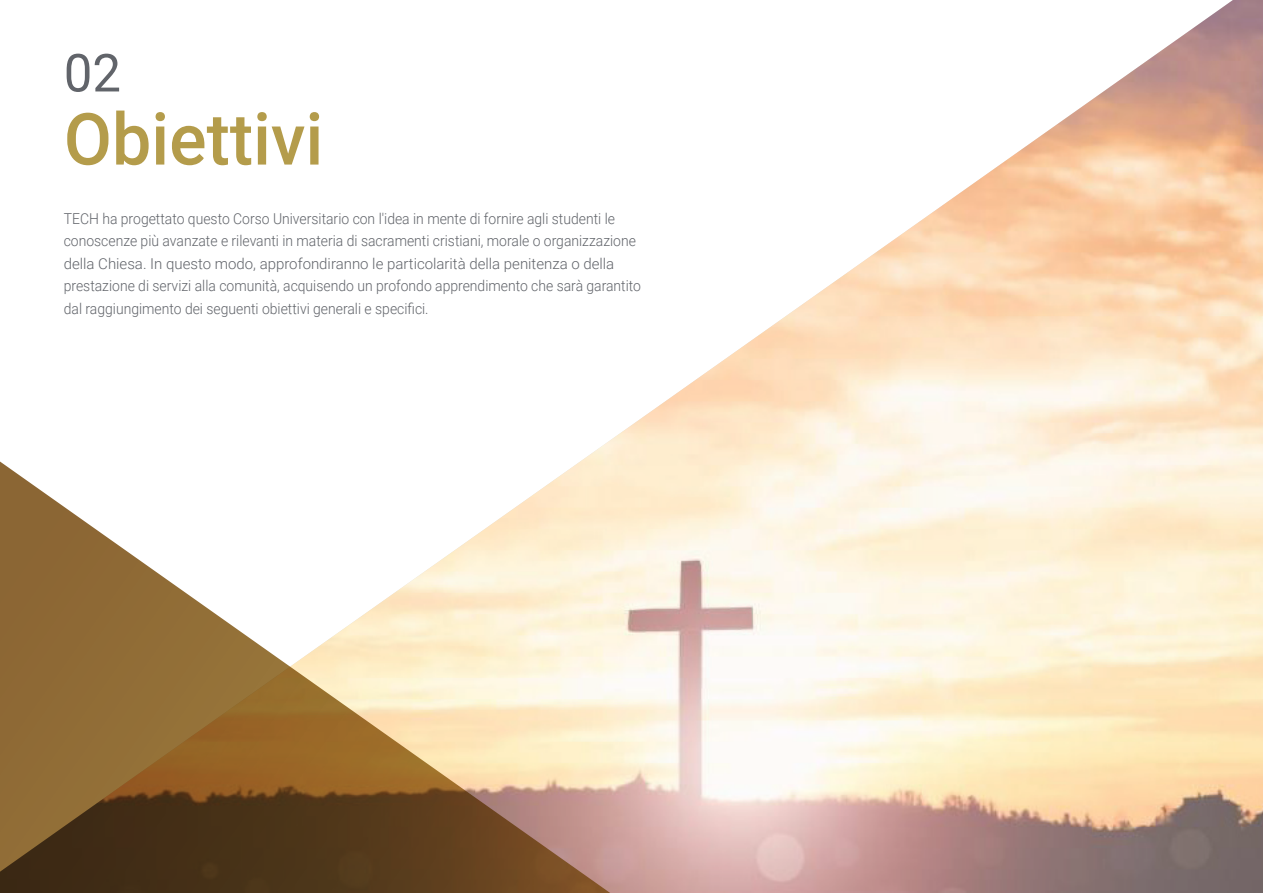
<style>
.page{position:relative;width:1263px;height:893px;background:#fff}
.page>*{position:absolute;margin:0;border:0;box-sizing:border-box;transform-origin:0 0}
.t1{font:500 72px "Roboto";color:#b49c4b}
.t2{font:52.5px "Roboto";color:#61646a}
.t3{font:300 15px/22.5px "Roboto";color:#61646a;scale:.93 1}
</style>
<div class="page">
<img style="left:602px;top:0;width:661px;height:893px">
<svg style="left:0;top:446px;width:640px;height:447px"></svg>
<h2 class="t2" style="left:64px;top:36px;width:59px">02</h2>
<h1 class="t1" style="left:64px;top:89px;width:261px">Obiettivi</h1>
<p class="t3" style="left:64px;top:207px;width:622px">TECH ha progettato questo Corso Universitario con l'idea in mente di fornire agli studenti le conoscenze più avanzate e rilevanti in materia di sacramenti cristiani, morale o organizzazione della Chiesa. In questo modo, approfondiranno le particolarità della penitenza o della prestazione di servizi alla comunità, acquisendo un profondo apprendimento che sarà garantito dal raggiungimento dei seguenti obiettivi generali e specifici.</p>
</div>
